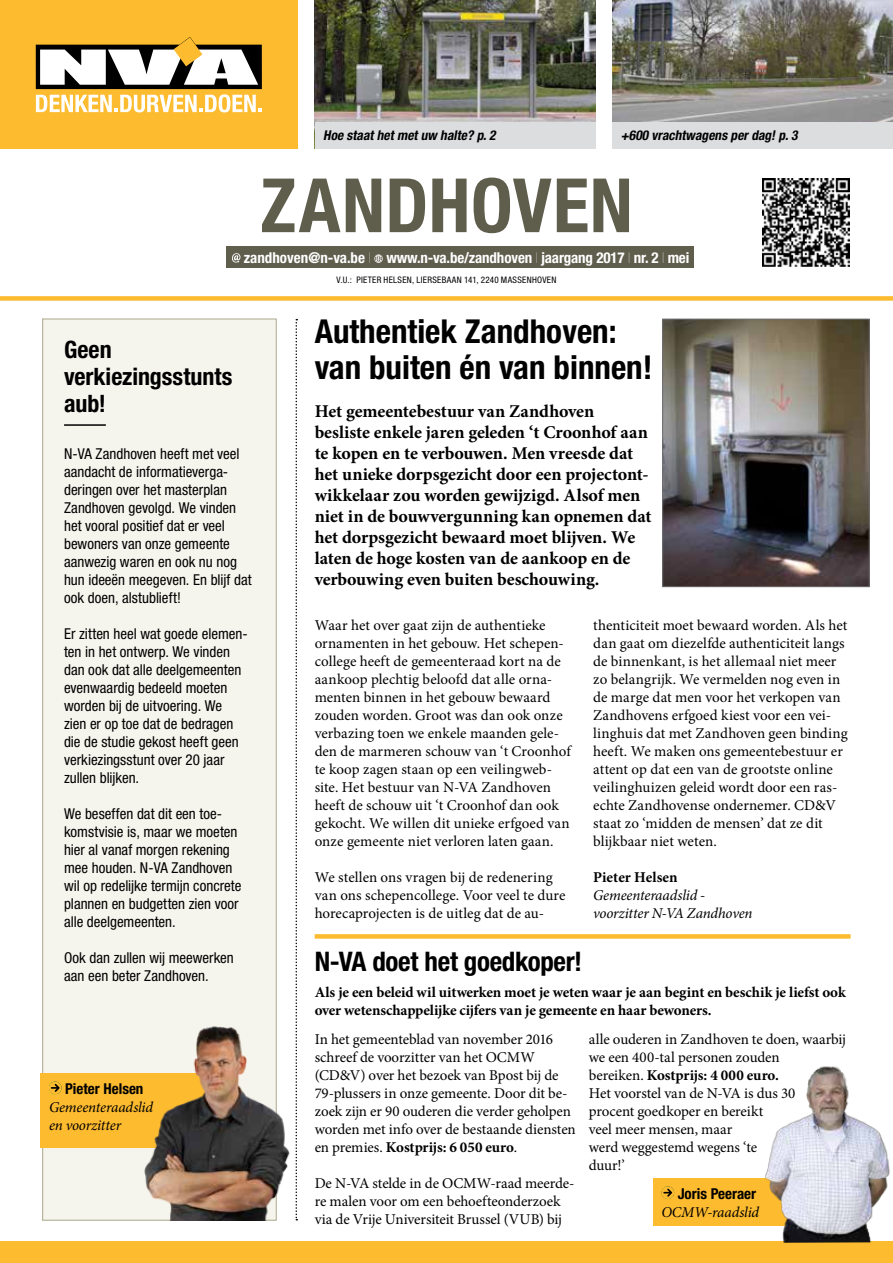
<style>
.page{position:relative;width:893px;height:1263px;background:#fff}
.page>*{position:absolute;margin:0;border:0;box-sizing:border-box;transform-origin:0 0}
.t1{font:700 condensed 75px "Helvetica Neue LT Std";letter-spacing:.01em;color:#5f5e4d}
.t2{font:700 condensed 33px/36px "Helvetica Neue LT Std";color:#000}
.t3{font:700 condensed 27px "Helvetica Neue LT Std";letter-spacing:-.01em;color:#000}
.t4{font:700 condensed 24px/27px "Helvetica Neue LT Std";color:#000}
.t5{font:700 18px/21px "Minion Pro";letter-spacing:-.005em;color:#000}
.t6{font:15px/18px "Minion Pro";color:#000}
.t7{font:condensed 15px/18px "Helvetica Neue LT Std";color:#000}
.t8{font:700 15px/18px "Minion Pro";letter-spacing:-.005em;color:#000}
.t9{font:italic 15px/18px "Minion Pro";letter-spacing:-.015em;color:#000}
.t10{font:700 condensed 15px "Helvetica Neue LT Std";letter-spacing:-.01em;color:#fff}
.t11{font:700 condensed 15px "Helvetica Neue LT Std";color:#000}
.t12{font:italic 700 condensed 13.5px "Helvetica Neue LT Std";color:#000}
.t13{font:condensed 9px "Helvetica Neue LT Std";letter-spacing:.035em;color:#000}
.s1{font-weight:200}
.s2{font-weight:700}
</style>
<div class="page">
<div style="left:0;top:0;width:298px;height:149px;background:#fdbb30"></div>
<svg style="left:36px;top:37px;width:226px;height:75px"></svg>
<div style="left:0;top:1242px;width:893px;height:21px;background:#fdbb30"></div>
<div style="left:0;top:296px;width:893px;height:5px;background:#fdbb30"></div>
<svg style="left:296px;top:319px;width:1px;height:694px"></svg>
<div style="left:226px;top:247px;width:467px;height:21px;background:#5f5e4d"></div>
<svg style="left:232px;top:253px;width:8px;height:10px"></svg>
<svg style="left:374px;top:254px;width:9px;height:9px"></svg>
<img style="left:762px;top:179px;width:88px;height:87px">
<div style="left:315px;top:934px;width:535px;height:5px;background:#fdbb30"></div>
<div style="left:43px;top:319px;width:233px;height:901px;background:#f6f5ed"></div>
<hr style="left:64px;top:424px;width:42px;height:2px;background:#000">
<img style="left:664px;top:321px;width:203px;height:264px">
<div style="left:662px;top:319px;width:207px;height:268px;border:1px solid #6d6e71"></div>
<div style="left:653px;top:1178px;width:154px;height:47px;background:#fdbb30"></div>
<svg style="left:662px;top:1186px;width:12px;height:13px"></svg>
<div style="left:40px;top:1073px;width:170px;height:75px;background:#fdbb30"></div>
<svg style="left:49px;top:1082px;width:12px;height:12px"></svg>
<img style="left:757px;top:1066px;width:136px;height:177px">
<img style="left:133px;top:1013px;width:164px;height:207px">
<img style="left:315px;top:0;width:280px;height:122px">
<img style="left:612px;top:0;width:281px;height:122px">
<div style="left:315px;top:122px;width:280px;height:27px;background:#dcddde"></div>
<div style="left:612px;top:122px;width:281px;height:27px;background:#dcddde"></div>
<p class="t12" style="left:323px;top:127px;width:177px">Hoe staathetmetuw halte? p.2</p>
<p class="t12" style="left:621px;top:127px;width:181px">+600 vrachtwagens perdag!p.3</p>
<h1 class="t1" style="left:260px;top:160px;width:374px">ZANDHOVEN</h1>
<p class="t10" style="left:244px;top:248px;width:447px">zandhoven@n-va.be <span class="s1">I</span> www.n-va.be/zandhoven <span class="s1">I</span> jaargang 2017 <span class="s1">I</span> nr. 2 <span class="s1">I</span> mei</p>
<p class="t13" style="left:336px;top:274px;width:221px">V.U.: PIETER HELSEN, LIERSEBAAN 141, 2240 MASSENHOVEN</p>
<h2 class="t2" style="left:315px;top:312px;width:339px">Authentiek Zandhoven: van buiten én van binnen!</h2>
<p class="t5" style="left:315px;top:400px;width:338px">Het gemeentebestuur van Zandhoven besliste enkele jaren geleden ‘t Croonhof aan te kopen en te verbouwen. Men vreesde dat het unieke dorpsgezicht door een projectont&shy;wikkelaar zou worden gewijzigd. Alsof men niet in de bouwvergunning kan opnemen dat het dorpsgezicht bewaard moet blijven. We laten de hoge kosten van de aankoop en de verbouwing even buiten beschouwing.</p>
<p class="t6" style="left:315px;top:616px;width:258px">Waar het over gaat zijn de authentieke ornamenten in het gebouw. Het schepen&shy;college heeft de gemeenteraad kort na de aankoop plechtig beloofd dat alle orna&shy;menten binnen in het gebouw bewaard zouden worden. Groot was dan ook onze verbazing toen we enkele maanden gele&shy;den de marmeren schouw van ‘t Croonhof te koop zagen staan op een veilingweb&shy;site. Het bestuur van N-VA Zandhoven heeft de schouw uit ‘t Croonhof dan ook gekocht. We willen dit unieke erfgoed van onze gemeente niet verloren laten gaan.</p>
<p class="t6" style="left:315px;top:868px;width:252px">We stellen ons vragen bij de redenering van ons schepencollege. Voor veel te dure horecaprojecten is de uitleg dat de au-</p>
<h3 class="t4" style="left:64px;top:335px;width:170px">Geen verkiezingsstunts aub!</h3>
<p class="t7" style="left:64px;top:445px;width:189px">N-VA Zandhoven heeft met veel aandacht de informatieverga&shy;deringen over het masterplan<br>Zandhoven gevolgd. We vinden het vooral positief dat er veel bewoners van onze gemeente aanwezig waren en ook nu nog hun ideeën meegeven. En blijf dat ook doen, alstublieft!</p>
<p class="t7" style="left:64px;top:625px;width:185px">Er zitten heel wat goede elemen&shy;ten in het ontwerp. We vinden dan ook dat alle deelgemeenten evenwaardig bedeeld moeten worden bij de uitvoering. We zien er op toe dat de bedragen die de studie gekost heeft geen verkiezingsstunt over 20 jaar zullen blijken.</p>
<p class="t7" style="left:64px;top:805px;width:179px">We beseffen dat dit een toe&shy;komstvisie is, maar we moeten hier al vanaf morgen rekening mee houden. N-VA Zandhoven wil op redelijke termijn concrete plannen en budgetten zien voor alle deelgemeenten.</p>
<p class="t7" style="left:64px;top:949px;width:171px">Ook dan zullen wij meewerken aan een beter Zandhoven.</p>
<h3 class="t3" style="left:315px;top:945px;width:269px">N-VA doet het goedkoper!</h3>
<p class="t8" style="left:315px;top:983px;width:532px">Als je een beleid wil uitwerken moet je weten waar je aan begint en beschik je liefst ook over wetenschappelijke cijfers van je gemeente en haar bewoners.</p>
<p class="t6" style="left:315px;top:1030px;width:263px">In het gemeenteblad van november 2016 schreef de voorzitter van het OCMW (CD&amp;V) over het bezoek van Bpost bij de 79-plussers in onze gemeente. Door dit be&shy;zoek zijn er 90 ouderen die verder geholpen worden met info over de bestaande diensten en premies. <span class="s2">Kostprijs: 6 050 euro</span>.</p>
<p class="t6" style="left:315px;top:1174px;width:261px">De N-VA stelde in de OCMW-raad meerde&shy;re malen voor om een behoefteonderzoek via de Vrije Universiteit Brussel (VUB) bij</p>
<p class="t6" style="left:593px;top:616px;width:256px">thenticiteit moet bewaard worden. Als het dan gaat om diezelfde authenticiteit langs de binnenkant, is het allemaal niet meer zo belangrijk. We vermelden nog even in de marge dat men voor het verkopen van Zandhovens erfgoed kiest voor een vei&shy;linghuis dat met Zandhoven geen binding heeft. We maken ons gemeentebestuur er attent op dat een van de grootste online veilinghuizen geleid wordt door een ras&shy;echte Zandhovense ondernemer. CD&amp;V staat zo ‘midden de mensen’ dat ze dit blijkbaar niet weten.</p>
<p class="t8" style="left:593px;top:868px;width:86px">Pieter Helsen</p>
<p class="t9" style="left:593px;top:886px;width:161px">Gemeenteraadslid - voorzitter N-VA Zandhoven</p>
<p class="t6" style="left:589px;top:1030px;width:259px">alle ouderen in Zandhoven te doen, waarbij we een 400-tal personen zouden<br>bereiken. <span class="s2">Kostprijs: 4 000 euro.<br></span>Het voorstel van de N-VA is dus 30<br>procent goedkoper en bereikt<br>veel meer mensen, maar<br>werd weggestemd wegens ‘te<br>duur!’</p>
<p class="t11" style="left:678px;top:1184px;width:80px">Joris Peeraer</p>
<p class="t9" style="left:661px;top:1203px;width:99px">OCMW-raadslid</p>
<p class="t11" style="left:65px;top:1080px;width:80px">Pieter Helsen</p>
<p class="t9" style="left:49px;top:1098px;width:106px">Gemeenteraadslid en voorzitter</p>
</div>
